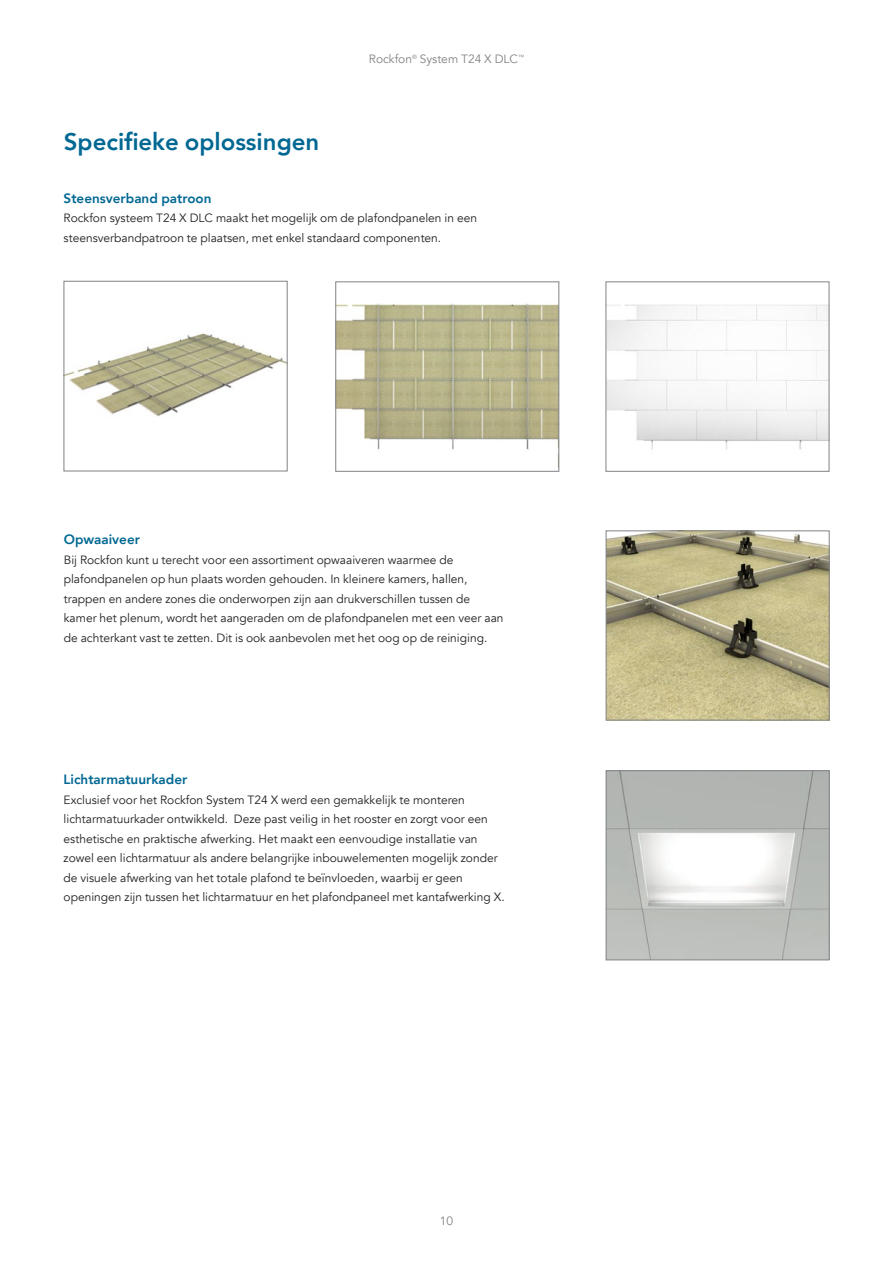
<style>
.page{position:relative;width:893px;height:1263px;background:#fff}
.page>*{position:absolute;margin:0;border:0;box-sizing:border-box;transform-origin:0 0}
.t1{font:800 24px "Avenir";color:#006893}
.t2{font:800 13.5px "Avenir";color:#006893}
.t3{font:12px/19.5px "Avenir";color:#231f20}
.t4{font:12px "Avenir";color:#808285}
</style>
<div class="page">
<img style="left:66px;top:333px;width:219px;height:84px">
<img style="left:338px;top:303px;width:219px;height:147px">
<div style="left:336px;top:282px;width:223px;height:189px;border:1px solid #808285"></div>
<img style="left:608px;top:304px;width:219px;height:146px">
<img style="left:608px;top:772px;width:219px;height:186px">
<div style="left:606px;top:770px;width:223px;height:190px;border:1px solid #808285"></div>
<img style="left:608px;top:533px;width:219px;height:185px">
<div style="left:606px;top:531px;width:223px;height:189px;border:1px solid #808285"></div>
<h1 class="t1" style="left:64px;top:123px;width:257px">Specifieke oplossingen</h1>
<p class="t4" style="left:369px;top:52px;width:157px">Rockfon<sup>®</sup> System T24 X DLC<sup>™</sup></p>
<p class="t2" style="left:64px;top:188px;width:149px">Steensverband patroon</p>
<p class="t3" style="left:64px;top:209px;width:415px">Rockfon systeem T24 X DLC maakt het mogelijk om de plafondpanelen in een steensverbandpatroon te plaatsen, met enkel standaard componenten.</p>
<p class="t2" style="left:64px;top:529px;width:78px">Opwaaiveer</p>
<p class="t3" style="left:64px;top:550px;width:441px">Bij Rockfon kunt u terecht voor een assortiment opwaaiveren waarmee de plafondpanelen op hun plaats worden gehouden. In kleinere kamers, hallen, trappen en andere zones die onderworpen zijn aan drukverschillen tussen de kamer het plenum, wordt het aangeraden om de plafondpanelen met een veer aan de achterkant vast te zetten. Dit is ook aanbevolen met het oog op de reiniging.</p>
<p class="t2" style="left:64px;top:769px;width:125px">Lichtarmatuurkader</p>
<p class="t3" style="left:64px;top:790px;width:442px">Exclusief voor het Rockfon System T24 X werd een gemakkelijk te monteren lichtarmatuurkader ontwikkeld. Deze past veilig in het rooster en zorgt voor een esthetische en praktische afwerking. Het maakt een eenvoudige installatie van zowel een lichtarmatuur als andere belangrijke inbouwelementen mogelijk zonder de visuele afwerking van het totale plafond te beïnvloeden, waarbij er geen openingen zijn tussen het lichtarmatuur en het plafondpaneel met kantafwerking X.</p>
<p class="t4" style="left:440px;top:1213px;width:15px">10</p>
</div>
